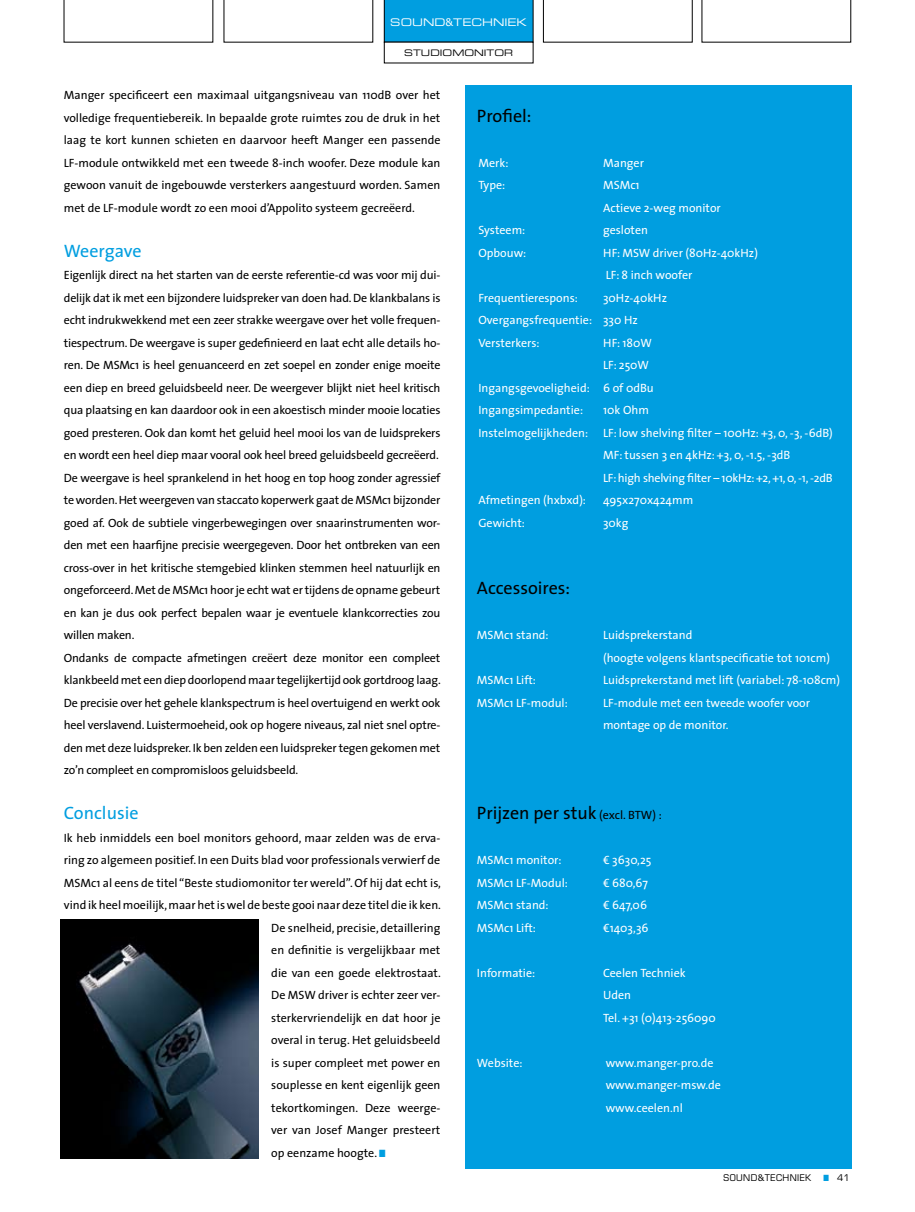
<style>
.page{position:relative;width:915px;height:1212px;background:#fff}
.page>*{position:absolute;margin:0;border:0;box-sizing:border-box;transform-origin:0 0}
.t1{font:18px "The Sans";color:#000}
.t2{font:18px "The Sans";color:#009ee0}
.t3{font:12px/22.5px "The Sans";letter-spacing:-.015em;color:#000;text-align:justify}
.t4{font:12px/22.5px "The Sans";color:#fff}
.t5{font:12px "The Sans";letter-spacing:-.02em;color:#fff}
.t6{font:10.5px "Eurostile Extended Two";color:#fff}
.t7{font:9px "Eurostile";letter-spacing:.05em;color:#000}
.t8{font:9px "Eurostile Extended Two";color:#000}
.s1{font-family:"Verdana"}
.s2{color:#009ee0}
.s3{font-size:12px}
</style>
<div class="page">
<div style="left:464px;top:85px;width:386px;height:1084px;background:#009ee0"></div>
<svg style="left:701px;top:0;width:149px;height:43px"></svg>
<svg style="left:543px;top:0;width:149px;height:43px"></svg>
<svg style="left:223px;top:0;width:150px;height:43px"></svg>
<div style="left:384px;top:0;width:149px;height:42px;background:#009ee0"></div>
<svg style="left:64px;top:0;width:149px;height:43px"></svg>
<img style="left:61px;top:919px;width:197px;height:239px">
<p class="t6" style="left:390px;top:15px;width:23px">SOUND</p>
<p class="t6" style="left:445px;top:15px;width:83px"><span class="s1">&amp;</span>TECHNI EK</p>
<p class="t8" style="left:404px;top:47px;width:110px">STUDIOMONITOR</p>
<p class="t3" style="left:64px;top:83px;width:378px">Manger specificeert een maximaal uitgangsniveau van 110dB over het volledige frequentiebereik. In bepaalde grote ruimtes zou de druk in het laag te kort kunnen schieten en daarvoor heeft Manger een passende LF-module ontwikkeld met een tweede 8-inch woofer. Deze module kan gewoon vanuit de ingebouwde versterkers aangestuurd worden. Samen met de LF-module wordt zo een mooi d’Appolito systeem gecreëerd.</p>
<h1 class="t2" style="left:64px;top:235px;width:79px">Weergave</h1>
<p class="t3" style="left:64px;top:263px;width:378px;text-align:left">Eigenlijk direct na het starten van de eerste referentie-cd was voor mij dui&shy;delijk dat ik met een bijzondere luidspreker van doen had. De klankbalans is echt indrukwekkend met een zeer strakke weergave over het volle frequen&shy;tiespectrum. De weergave is super gedefinieerd en laat echt alle details ho&shy;ren. De MSMc1 is heel genuanceerd en zet soepel en zonder enige moeite een diep en breed geluidsbeeld neer. De weergever blijkt niet heel kritisch qua plaatsing en kan daardoor ook in een akoestisch minder mooie locaties goed presteren. Ook dan komt het geluid heel mooi los van de luidsprekers en wordt een heel diep maar vooral ook heel breed geluidsbeeld gecreëerd.<br>De weergave is heel sprankelend in het hoog en top hoog zonder agressief te worden. Het weergeven van staccato koperwerk gaat de MSMc1 bijzonder goed af. Ook de subtiele vingerbewegingen over snaarinstrumenten wor&shy;den met een haarfijne precisie weergegeven. Door het ontbreken van een cross-over in het kritische stemgebied klinken stemmen heel natuurlijk en ongeforceerd. Met de MSMc1 hoor je echt wat er tijdens de opname gebeurt en kan je dus ook perfect bepalen waar je eventuele klankcorrecties zou willen maken.<br>Ondanks de compacte afmetingen creëert deze monitor een compleet klankbeeld met een diep doorlopend maar tegelijkertijd ook gortdroog laag.<br>De precisie over het gehele klankspectrum is heel overtuigend en werkt ook heel verslavend. Luistermoeheid, ook op hogere niveaus, zal niet snel optre&shy;den met deze luidspreker. Ik ben zelden een luidspreker tegen gekomen met zo’n compleet en compromisloos geluidsbeeld.</p>
<h1 class="t2" style="left:64px;top:798px;width:76px">Conclusie</h1>
<p class="t3" style="left:64px;top:826px;width:378px">Ik heb inmiddels een boel monitors gehoord, maar zelden was de erva-</p>
<p class="t3" style="left:64px;top:848px;width:378px">ring zo algemeen positief. In een Duits blad voor professionals verwierf de</p>
<p class="t3" style="left:64px;top:871px;width:378px">MSMc1 al eens de titel “Beste studiomonitor ter wereld”. Of hij dat echt is,</p>
<p class="t3" style="left:64px;top:893px;width:378px">vind ik heel moeilijk, maar het is wel de beste gooi naar deze titel die ik ken.</p>
<p class="t3" style="left:271px;top:916px;width:171px">De snelheid, precisie, detaillering</p>
<p class="t3" style="left:271px;top:938px;width:170px">en definitie is vergelijkbaar met</p>
<p class="t3" style="left:271px;top:961px;width:171px">die van een goede elektrostaat.</p>
<p class="t3" style="left:271px;top:983px;width:171px">De MSW driver is echter zeer ver-</p>
<p class="t3" style="left:271px;top:1006px;width:171px">sterkervriendelijk en dat hoor je</p>
<p class="t3" style="left:271px;top:1028px;width:171px">overal in terug. Het geluidsbeeld</p>
<p class="t3" style="left:271px;top:1051px;width:171px">is super compleet met power en</p>
<p class="t3" style="left:271px;top:1073px;width:170px">souplesse en kent eigenlijk geen</p>
<p class="t3" style="left:271px;top:1096px;width:171px">tekortkomingen. Deze weerge-</p>
<p class="t3" style="left:271px;top:1118px;width:170px">ver van Josef Manger presteert</p>
<p class="t3" style="left:271px;top:1141px;width:116px">op eenzame hoogte. <span class="s2">■</span></p>
<h1 class="t1" style="left:477px;top:100px;width:56px">Profiel:</h1>
<p class="t4" style="left:478px;top:151px;width:32px">Merk:</p>
<p class="t4" style="left:603px;top:151px;width:42px">Manger</p>
<p class="t4" style="left:478px;top:173px;width:28px">Type:</p>
<p class="t4" style="left:603px;top:173px;width:119px">MSMc1<br>Actieve 2-weg monitor</p>
<p class="t4" style="left:478px;top:218px;width:48px">Systeem:</p>
<p class="t4" style="left:603px;top:218px;width:46px">gesloten</p>
<p class="t4" style="left:478px;top:241px;width:49px">Opbouw:</p>
<p class="t4" style="left:603px;top:241px;width:156px">HF: MSW driver (80Hz-40kHz)<br>LF: 8 inch woofer</p>
<p class="t4" style="left:478px;top:286px;width:101px">Frequentierespons:</p>
<p class="t4" style="left:478px;top:286px;width:190px;text-indent:124px">30Hz-40kHz<br>Overgangsfrequentie: 330 Hz<br>Versterkers:</p>
<p class="t4" style="left:603px;top:331px;width:50px">HF: 180W</p>
<p class="t4" style="left:603px;top:353px;width:47px">LF: 250W</p>
<p class="t4" style="left:478px;top:376px;width:177px">Ingangsgevoeligheid: 6 of 0dBu</p>
<p class="t4" style="left:478px;top:398px;width:106px">Ingangsimpedantie:</p>
<p class="t4" style="left:603px;top:398px;width:47px">10k Ohm</p>
<p class="t4" style="left:478px;top:421px;width:356px">Instelmogelijkheden: LF: low shelving filter – 100Hz: +3, 0, -3, -6dB)</p>
<p class="t4" style="left:603px;top:443px;width:189px">MF: tussen 3 en 4kHz: +3, 0, -1.5, -3dB</p>
<p class="t5" style="left:603px;top:467px;width:231px">LF: high shelving filter – 10kHz: +2, +1, 0, -1, -2dB</p>
<p class="t4" style="left:478px;top:488px;width:109px">Afmetingen (hxbxd):</p>
<p class="t4" style="left:603px;top:488px;width:92px">495x270x424mm</p>
<p class="t4" style="left:478px;top:511px;width:48px">Gewicht:</p>
<p class="t4" style="left:603px;top:511px;width:27px">30kg</p>
<h1 class="t1" style="left:477px;top:573px;width:95px">Accessoires:</h1>
<p class="t4" style="left:477px;top:623px;width:73px">MSMc1 stand:</p>
<p class="t4" style="left:603px;top:623px;width:228px">Luidsprekerstand<br>(hoogte volgens klantspecificatie tot 101cm)</p>
<p class="t4" style="left:477px;top:668px;width:60px">MSMc1 Lift:</p>
<p class="t4" style="left:603px;top:668px;width:238px">Luidsprekerstand met lift (variabel: 78-108cm)</p>
<p class="t4" style="left:477px;top:691px;width:92px">MSMc1 LF-modul:</p>
<p class="t4" style="left:603px;top:691px;width:208px">LF-module met een tweede woofer voor montage op de monitor.</p>
<h1 class="t1" style="left:477px;top:798px;width:186px">Prijzen per stuk <span class="s3">(excl. BTW) :</span></h1>
<p class="t4" style="left:477px;top:848px;width:86px">MSMc1 monitor:</p>
<p class="t4" style="left:603px;top:848px;width:50px">€ 3630,25</p>
<p class="t4" style="left:477px;top:871px;width:92px">MSMc1 LF-Modul:</p>
<p class="t4" style="left:603px;top:871px;width:46px">€ 680,67</p>
<p class="t4" style="left:477px;top:893px;width:73px">MSMc1 stand:</p>
<p class="t4" style="left:603px;top:893px;width:45px">€ 647,06</p>
<p class="t4" style="left:477px;top:916px;width:60px">MSMc1 Lift:</p>
<p class="t4" style="left:603px;top:916px;width:47px">€1403,36</p>
<p class="t4" style="left:477px;top:961px;width:60px">Informatie:</p>
<p class="t4" style="left:603px;top:961px;width:114px">Ceelen Techniek<br>Uden<br>Tel. +31 (0)413-256090</p>
<p class="t4" style="left:477px;top:1051px;width:47px">Website:</p>
<p class="t4" style="left:605px;top:1051px;width:117px">www.manger-pro.de www.manger-msw.de www.ceelen.nl</p>
<p class="t7" style="left:723px;top:1172px;width:89px">SOUND<span class="s1">&amp;</span>TECHNIEK</p>
<p class="t7" style="left:823px;top:1172px;width:28px"><span class="s2">■</span> 41</p>
</div>
